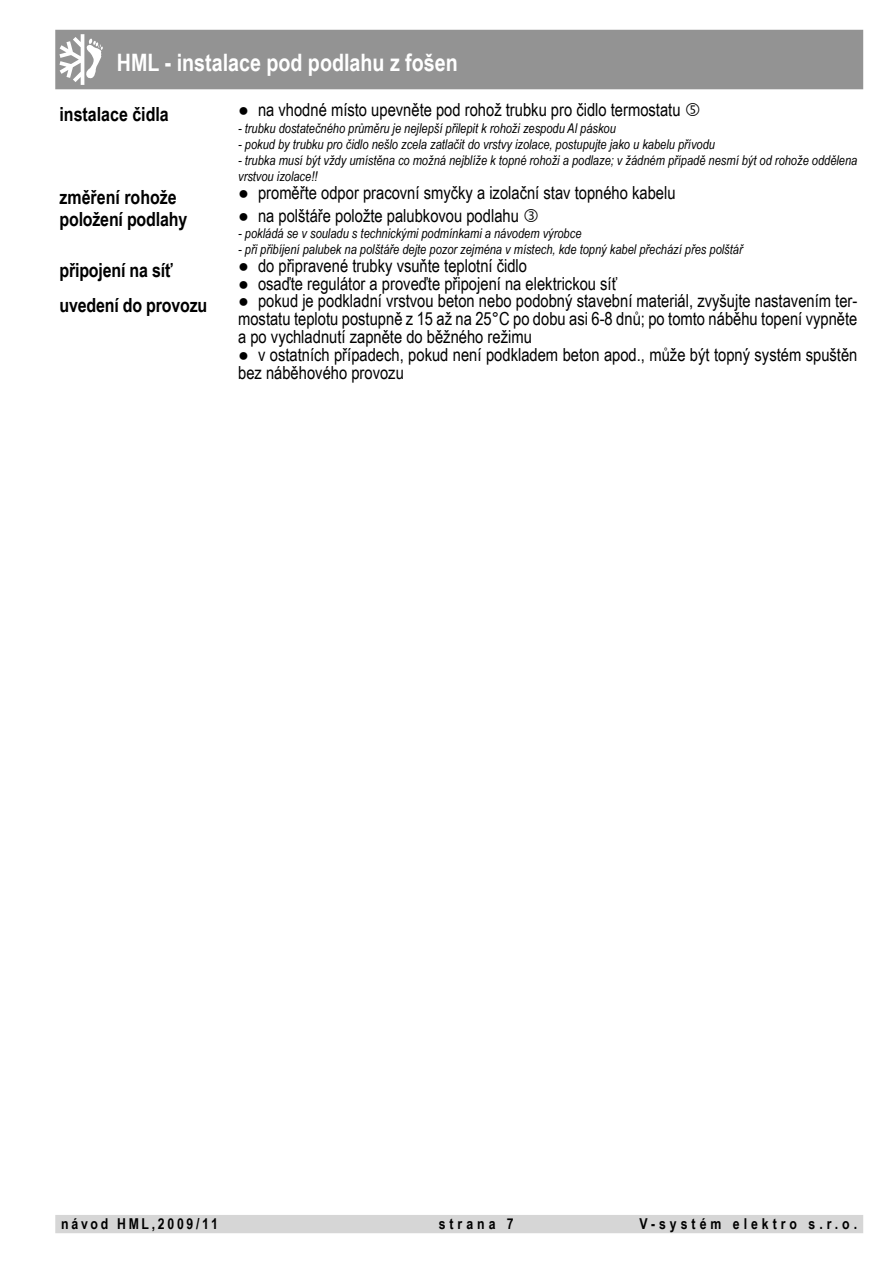
<style>
.page{position:relative;width:893px;height:1263px;background:#fff}
.page>*{position:absolute;margin:0;border:0;box-sizing:border-box;transform-origin:0 0}
.t1{font:700 24px "Arial Narrow";color:#fff}
.t2{font:700 19.5px "Arial Narrow";letter-spacing:-.01em;color:#000}
.t3{font:18px/18px "Arial Narrow";color:#000;text-align:justify}
.t4{font:700 15px "Arial Narrow";letter-spacing:.265em;color:#000}
.t5{font:700 15px "Arial Narrow";letter-spacing:.18em;color:#000}
.t6{font:italic 13.5px/16.2px "Arial Narrow";color:#000}
</style>
<div class="page">
<div style="left:55px;top:1215px;width:808px;height:18px;background:#d6d6d6"></div>
<div style="left:55px;top:30px;width:808px;height:59px;background:#939393"></div>
<svg style="left:60px;top:34px;width:43px;height:51px"></svg>
<h1 class="t1" style="left:117px;top:44px;width:342px">HML - instalace pod podlahu z fošen</h1>
<p class="t2" style="left:60px;top:99px;width:111px">instalace čidla</p>
<p class="t3" style="left:238px;top:100px;width:444px">● na vhodné místo upevněte pod rohož trubku pro čidlo termostatu</p>
<p class="t6" style="left:238px;top:119px;width:379px">- trubku dostatečného průměru je nejlepší přilepit k rohoži zespodu Al páskou</p>
<p class="t6" style="left:238px;top:136px;width:478px">- pokud by trubku pro čidlo nešlo zcela zatlačit do vrstvy izolace, postupujte jako u kabelu přívodu</p>
<p class="t6" style="left:238px;top:152px;width:621px">- trubka musí být vždy umístěna co možná nejblíže k topné rohoži a podlaze; v žádném případě nesmí být od rohože oddělena vrstvou izolace!!</p>
<p class="t2" style="left:60px;top:182px;width:119px">změření rohože</p>
<p class="t3" style="left:238px;top:182px;width:439px">● proměřte odpor pracovní smyčky a izolační stav topného kabelu</p>
<p class="t2" style="left:60px;top:205px;width:129px">položení podlahy</p>
<p class="t3" style="left:238px;top:206px;width:282px">● na polštáře položte palubkovou podlahu</p>
<p class="t6" style="left:238px;top:225px;width:345px">- pokládá se v souladu s technickými podmínkami a návodem výrobce</p>
<p class="t6" style="left:238px;top:241px;width:506px">- při přibíjení palubek na polštáře dejte pozor zejména v místech, kde topný kabel přechází přes polštář</p>
<p class="t2" style="left:60px;top:255px;width:115px">připojení na síť</p>
<p class="t3" style="left:238px;top:256px;width:290px">● do připravené trubky vsuňte teplotní čidlo</p>
<p class="t3" style="left:238px;top:274px;width:381px">● osaďte regulátor a proveďte připojení na elektrickou síť</p>
<p class="t2" style="left:60px;top:290px;width:149px">uvedení do provozu</p>
<p class="t3" style="left:238px;top:291px;width:621px">● pokud je podkladní vrstvou beton nebo podobný stavební materiál, zvyšujte nastavením ter&shy;mostatu teplotu postupně z 15 až na 25°C po dobu asi 6-8 dnů; po tomto náběhu topení vypněte a po vychladnutí zapněte do běžného režimu</p>
<p class="t3" style="left:238px;top:345px;width:621px">● v ostatních případech, pokud není podkladem beton apod., může být topný systém spuštěn bez náběhového provozu</p>
<p class="t5" style="left:61px;top:1212px;width:158px">návod HML,2009/11</p>
<p class="t4" style="left:439px;top:1212px;width:77px">strana 7</p>
<p class="t4" style="left:639px;top:1212px;width:219px">V-systém elektro s.r.o.</p>
</div>
